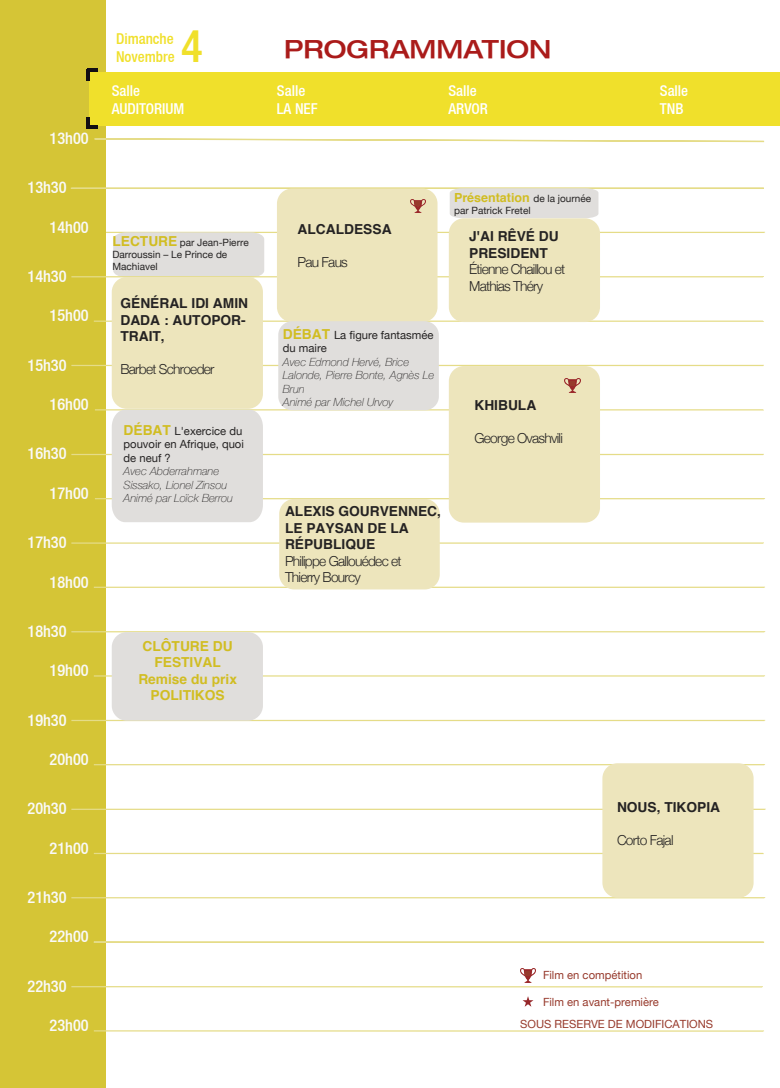
<style>
.page{position:relative;width:780px;height:1088px;background:#fff}
.page>*{position:absolute;margin:0;border:0;box-sizing:border-box;transform-origin:0 0}
.t1{font:500 condensed 45px "Helvetica Neue";color:#f0e02b}
.t2{font:500 expanded 25px "Helvetica Neue";color:#aa1b1a}
.t3{font:500 condensed 16.25px "Helvetica Neue";color:#f9f9f9}
.t4{font:500 condensed 15px/18px "Helvetica Neue";color:#fff}
.t5{font:500 condensed 15px/18px "Helvetica Neue";color:#f0e02b}
.t6{font:700 13.75px/16.5px "Helvetica";color:#252323}
.t7{font:300 13.75px/16.5px "Helvetica Neue";letter-spacing:-.055em;color:#252323}
.t8{font:700 13.75px/16.5px "Helvetica";color:#d1bd22;text-align:center}
.t9{font:700 12.5px "Helvetica";color:#d1bd22}
.t10{font:italic 100 11.25px/13.5px "Helvetica Neue";color:#252323}
.t11{font:11.25px/13.5px "Helvetica Neue";color:#252323}
.t12{font:11.25px "Helvetica Neue";color:#973a2c}
.t13{font:10px/12px "Helvetica Neue";color:#252323}
.s1{font-family:"Helvetica";font-weight:700;font-size:13.75px;color:#d1bd22}
.s2{font-family:"Helvetica Neue";font-weight:400;font-size:10px;color:#252323}
</style>
<div class="page">
<div style="left:0;top:0;width:105px;height:1088px;background:#d5c536"></div>
<div style="left:90px;top:72px;width:689px;height:53px;background:#f0e02b"></div>
<svg style="left:71px;top:231px;width:694px;height:47px"></svg>
<svg style="left:71px;top:364px;width:693px;height:3px"></svg>
<svg style="left:71px;top:630px;width:694px;height:3px"></svg>
<svg style="left:71px;top:542px;width:693px;height:2px"></svg>
<svg style="left:71px;top:896px;width:694px;height:3px"></svg>
<svg style="left:71px;top:985px;width:692px;height:3px"></svg>
<svg style="left:71px;top:719px;width:694px;height:3px"></svg>
<svg style="left:94px;top:138px;width:670px;height:5px"></svg>
<svg style="left:93px;top:320px;width:671px;height:2px"></svg>
<svg style="left:94px;top:675px;width:671px;height:2px"></svg>
<svg style="left:93px;top:586px;width:672px;height:3px"></svg>
<svg style="left:93px;top:941px;width:671px;height:2px"></svg>
<svg style="left:94px;top:1029px;width:670px;height:3px"></svg>
<svg style="left:93px;top:763px;width:672px;height:3px"></svg>
<svg style="left:93px;top:852px;width:671px;height:3px"></svg>
<svg style="left:71px;top:808px;width:695px;height:3px"></svg>
<div style="left:112px;top:277px;width:151px;height:132px;background:#ede5bc;border-radius:15px"></div>
<svg style="left:71px;top:408px;width:694px;height:114px"></svg>
<div style="left:112px;top:632px;width:151px;height:89px;background:#e0dedc;border-radius:15px"></div>
<div style="left:277px;top:189px;width:160px;height:133px;background:#ede5bc;border-radius:15px"></div>
<div style="left:278px;top:321px;width:161px;height:89px;background:#e0dedc;border-radius:14px"></div>
<div style="left:279px;top:499px;width:160px;height:90px;background:#ede5bc;border-radius:15px"></div>
<div style="left:449px;top:218px;width:151px;height:104px;background:#ede5bc;border-radius:15px"></div>
<div style="left:449px;top:366px;width:151px;height:157px;background:#ede5bc;border-radius:15px"></div>
<div style="left:602px;top:763px;width:151px;height:135px;background:#ede5bc;border-radius:15px"></div>
<svg style="left:86px;top:117px;width:3px;height:12px"></svg>
<svg style="left:86px;top:69px;width:12px;height:12px"></svg>
<hr style="left:88px;top:125px;width:10px;height:4px;background:#120e13">
<svg style="left:70px;top:187px;width:694px;height:31px"></svg>
<img style="left:564px;top:379px;width:16px;height:13px">
<svg style="left:570px;top:381px;width:4px;height:4px"></svg>
<img style="left:520px;top:969px;width:16px;height:13px">
<svg style="left:525px;top:971px;width:5px;height:5px"></svg>
<svg style="left:522px;top:996px;width:11px;height:11px"></svg>
<h3 class="t3" style="left:50px;top:129px;width:41px">13h00</h3>
<h3 class="t3" style="left:28px;top:178px;width:41px">13h30</h3>
<h3 class="t3" style="left:50px;top:217px;width:41px">14h00</h3>
<h3 class="t3" style="left:28px;top:267px;width:41px">14h30</h3>
<h3 class="t3" style="left:50px;top:306px;width:41px">15h00</h3>
<h3 class="t3" style="left:28px;top:355px;width:41px">15h30</h3>
<h3 class="t3" style="left:50px;top:395px;width:41px">16h00</h3>
<h3 class="t3" style="left:28px;top:444px;width:41px">16h30</h3>
<h3 class="t3" style="left:50px;top:483px;width:41px">17h00</h3>
<h3 class="t3" style="left:28px;top:533px;width:41px">17h30</h3>
<h3 class="t3" style="left:50px;top:572px;width:41px">18h00</h3>
<h3 class="t3" style="left:28px;top:621px;width:41px">18h30</h3>
<h3 class="t3" style="left:50px;top:661px;width:41px">19h00</h3>
<h3 class="t3" style="left:28px;top:710px;width:41px">19h30</h3>
<h3 class="t3" style="left:50px;top:749px;width:41px">20h00</h3>
<h3 class="t3" style="left:28px;top:799px;width:41px">20h30</h3>
<h3 class="t3" style="left:50px;top:838px;width:41px">21h00</h3>
<h3 class="t3" style="left:28px;top:887px;width:41px">21h30</h3>
<h3 class="t3" style="left:50px;top:927px;width:41px">22h00</h3>
<h3 class="t3" style="left:28px;top:976px;width:41px">22h30</h3>
<h3 class="t3" style="left:50px;top:1015px;width:41px">23h00</h3>
<h3 class="t5" style="left:116px;top:30px;width:60px">Dimanche<br>Novembre</h3>
<h1 class="t1" style="left:181px;top:19px;width:23px">4</h1>
<h3 class="t4" style="left:112px;top:82px;width:74px">Salle<br>AUDITORIUM</h3>
<h3 class="t4" style="left:277px;top:82px;width:42px">Salle<br>LA NEF</h3>
<h3 class="t4" style="left:448px;top:82px;width:41px">Salle<br>ARVOR</h3>
<h3 class="t4" style="left:660px;top:82px;width:30px">Salle<br>TNB</h3>
<h2 class="t2" style="left:284px;top:34px;width:269px">PROGRAMMATION</h2>
<p class="t13" style="left:112px;top:236px;width:138px"><span class="s1">LECTURE</span> par Jean-Pierre<br>Darroussin – Le Prince de<br>Machiavel</p>
<p class="t6" style="left:120px;top:296px;width:129px">GÉNÉRAL IDI AMIN<br>DADA : AUTOPOR-<br>TRAIT,</p>
<p class="t7" style="left:120px;top:361px;width:96px">Barbet Schroeder</p>
<p class="t11" style="left:124px;top:424px;width:122px"><span class="s1">DÉBAT</span> L'exercice du pouvoir en Afrique, quoi de neuf ?</p>
<p class="t10" style="left:124px;top:464px;width:111px">Avec Abderrahmane<br>Sissako, Lionel Zinsou<br>Animé par Loïck Berrou</p>
<p class="t8" style="left:138px;top:639px;width:100px">CLÔTURE DU<br>FESTIVAL<br>Remise du prix<br>POLITIKOS</p>
<p class="t6" style="left:297px;top:222px;width:95px">ALCALDESSA</p>
<p class="t7" style="left:297px;top:253px;width:52px">Pau Faus</p>
<p class="t11" style="left:283px;top:328px;width:152px"><span class="s1">DÉBAT</span> La figure fantasmée du maire</p>
<p class="t10" style="left:283px;top:355px;width:153px">Avec Edmond Hervé, Brice<br>Lalonde, Pierre Bonte, Agnès Le<br>Brun<br>Animé par Michel Urvoy</p>
<p class="t9" style="left:454px;top:192px;width:138px">Présentation <span class="s2">de la journée</span></p>
<p class="t13" style="left:454px;top:204px;width:78px">par Patrick Fretel</p>
<p class="t6" style="left:469px;top:229px;width:91px">J'AI RÊVÉ DU<br>PRESIDENT</p>
<p class="t7" style="left:469px;top:261px;width:98px">Étienne Chaillou et<br>Mathias Théry</p>
<p class="t6" style="left:474px;top:398px;width:63px">KHIBULA</p>
<p class="t7" style="left:474px;top:430px;width:90px">George Ovashvili</p>
<p class="t6" style="left:285px;top:504px;width:157px">ALEXIS GOURVENNEC,<br>LE PAYSAN DE LA<br>RÉPUBLIQUE</p>
<p class="t7" style="left:285px;top:552px;width:118px">Philippe Gallouédec et<br>Thierry Bourcy</p>
<p class="t6" style="left:617px;top:800px;width:105px">NOUS, TIKOPIA</p>
<p class="t7" style="left:617px;top:831px;width:58px">Corto Fajal</p>
<p class="t12" style="left:543px;top:968px;width:101px">Film en compétition</p>
<p class="t12" style="left:520px;top:1017px;width:194px">SOUS RESERVE DE MODIFICATIONS</p>
<p class="t12" style="left:543px;top:995px;width:117px">Film en avant-première</p>
</div>
